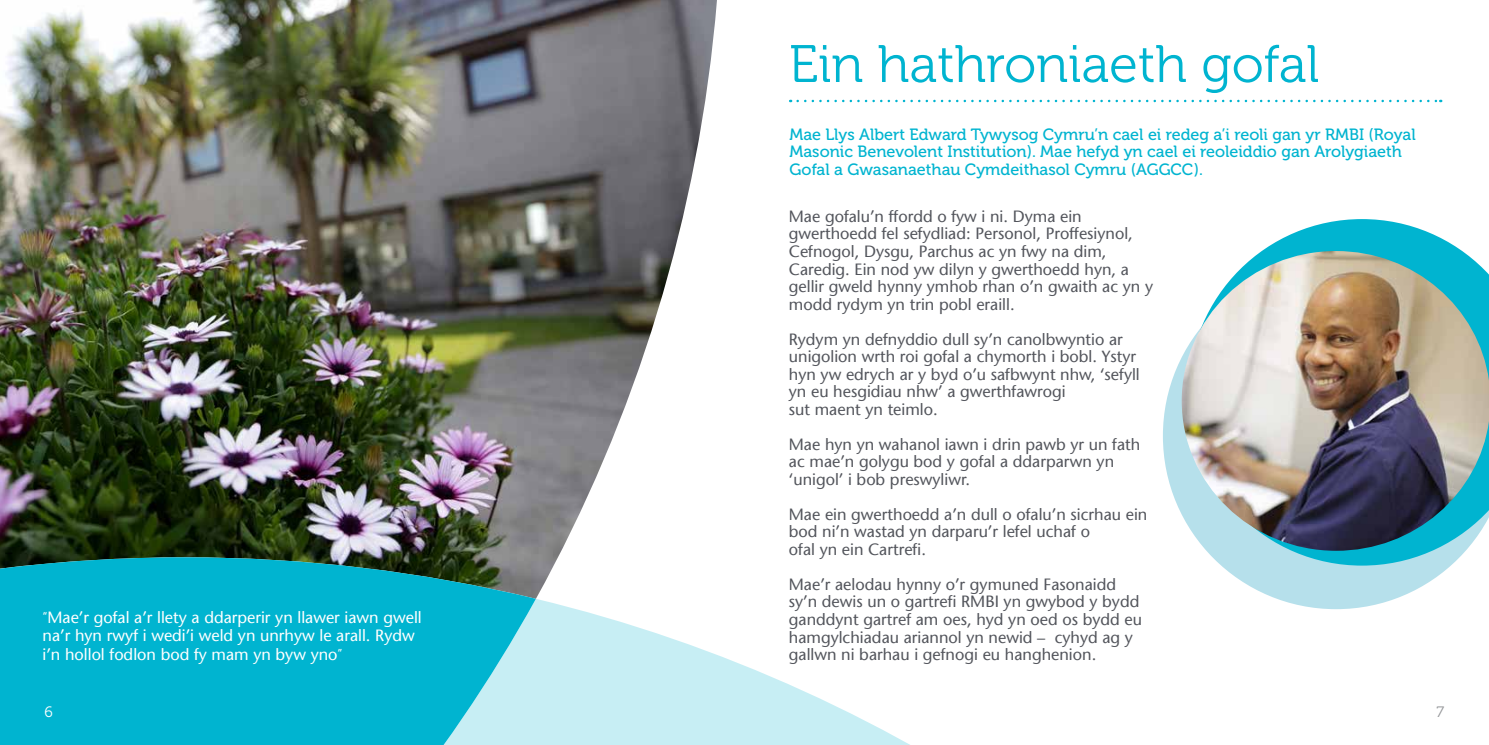
<style>
.page{position:relative;width:1489px;height:745px;background:#fff}
.page>*{position:absolute;margin:0;border:0;box-sizing:border-box;transform-origin:0 0}
.t1{font:52.5px "Museo 300";color:#00b4d0}
.t2{font:16.25px/17.5px "Stone Sans";color:#53555c}
.t3{font:16.25px/17.5px "Museo 500";color:#00b4d0}
.t4{font:16.25px/17.5px "Stone Sans";color:#fff}
.t5{font:15px "Museo 300";color:#fff}
.t6{font:15px "Museo 300";color:#939598}
.s1{font-family:"Museo 300";font-size:15.5px}
</style>
<div class="page">
<svg style="left:1163px;top:359px;width:288px;height:249px;fill:#b6e0eb"></svg>
<svg style="left:536px;top:598px;width:372px;height:146px;fill:#c7eef4"></svg>
<img style="left:0;top:0;width:717px;height:598px">
<svg style="left:0;top:557px;width:536px;height:187px;background:#10b1c9"></svg>
<svg style="left:797px;top:100px;width:643px;height:2px"></svg>
<svg style="left:1188px;top:219px;width:278px;height:346px"></svg>
<img style="left:1181px;top:251px;width:307px;height:299px">
<h1 class="t1" style="left:788px;top:36px;width:532px">Ein hathroniaeth gofal</h1>
<p class="t4" style="left:43px;top:608px;width:381px"><span class="s1">“</span>Mae’r gofal a’r llety a ddarperir yn llawer iawn gwell na’r hyn rwyf i wedi’i weld yn unrhyw le arall. Rydw</p>
<p class="t4" style="left:43px;top:645px;width:301px">i’n hollol fodlon bod fy mam yn byw yno<span class="s1">”</span></p>
<p class="t3" style="left:789px;top:126px;width:627px">Mae Llys Albert Edward Tywysog Cymru’n cael ei redeg a’i reoli gan yr RMBI (Royal<br>Masonic Benevolent Institution). Mae hefyd yn cael ei reoleiddio gan Arolygiaeth<br>Gofal a Gwasanaethau Cymdeithasol Cymru (AGGCC).</p>
<p class="t2" style="left:788px;top:207px;width:366px">Mae gofalu’n ffordd o fyw i ni. Dyma ein gwerthoedd fel sefydliad: Personol, Proffesiynol, Cefnogol, Dysgu, Parchus ac yn fwy na dim, Caredig. Ein nod yw dilyn y gwerthoedd hyn, a gellir gweld hynny ymhob rhan o’n gwaith ac yn y modd rydym yn trin pobl eraill.</p>
<p class="t2" style="left:788px;top:330px;width:352px">Rydym yn defnyddio dull sy’n canolbwyntio ar unigolion wrth roi gofal a chymorth i bobl. Ystyr hyn yw edrych ar y byd o’u safbwynt nhw, ‘sefyll yn eu hesgidiau nhw’ a gwerthfawrogi<br>sut maent yn teimlo.</p>
<p class="t2" style="left:788px;top:435px;width:353px">Mae hyn yn wahanol iawn i drin pawb yr un fath ac mae’n golygu bod y gofal a ddarparwn yn ‘unigol’ i bob preswyliwr.</p>
<p class="t2" style="left:788px;top:505px;width:360px">Mae ein gwerthoedd a’n dull o ofalu’n sicrhau ein bod ni’n wastad yn darparu’r lefel uchaf o<br>ofal yn ein Cartrefi.</p>
<p class="t2" style="left:788px;top:575px;width:354px">Mae’r aelodau hynny o’r gymuned Fasonaidd sy’n dewis un o gartrefi RMBI yn gwybod y bydd ganddynt gartref am oes, hyd yn oed os bydd eu hamgylchiadau ariannol yn newid – cyhyd ag y gallwn ni barhau i gefnogi eu hanghenion.</p>
<p class="t5" style="left:44px;top:702px;width:10px">6</p>
<p class="t6" style="left:1436px;top:702px;width:9px">7</p>
</div>
